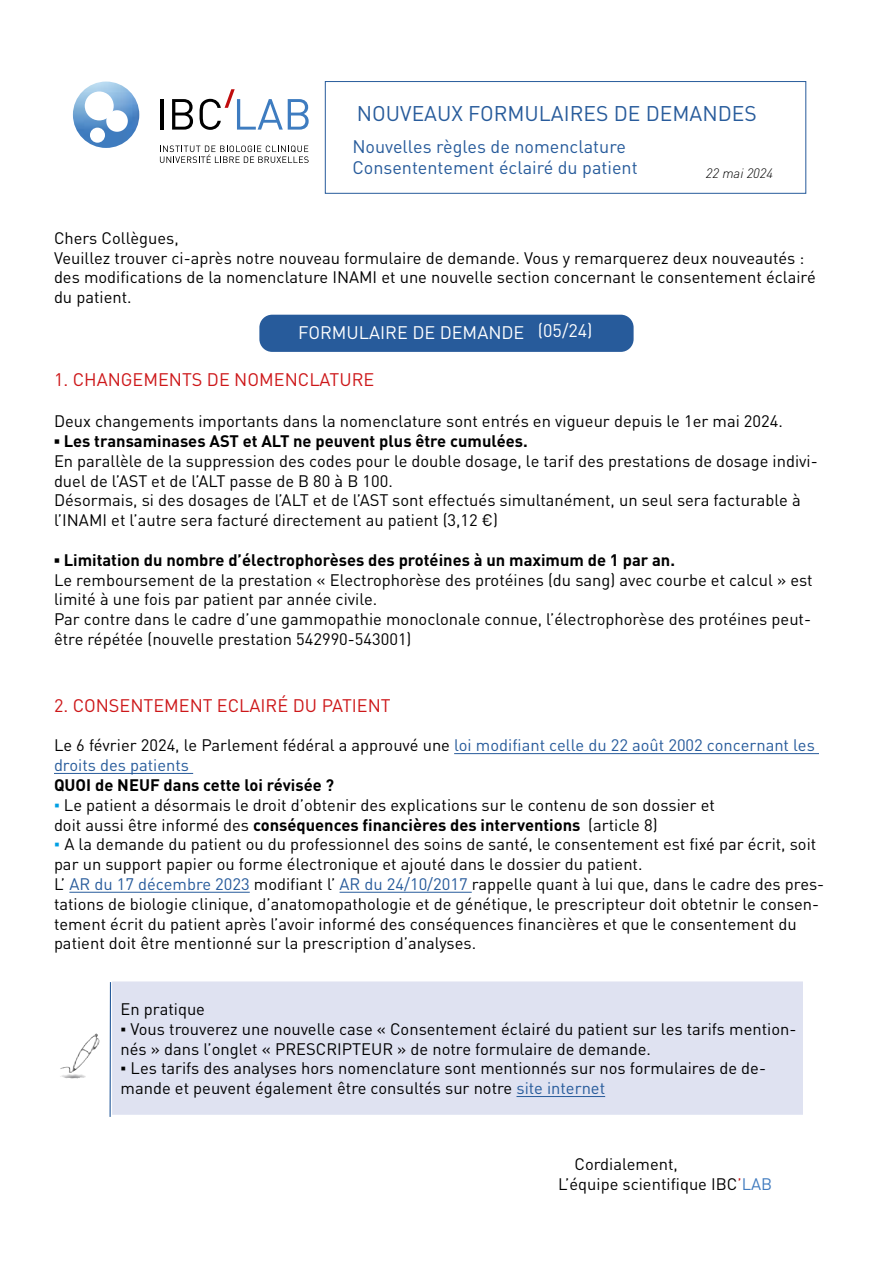
<style>
.page{position:relative;width:893px;height:1263px;background:#fff}
.page>*{position:absolute;margin:0;border:0;box-sizing:border-box;transform-origin:0 0}
.t1{font:21px "DIN Pro";color:#275b9b}
.t2{font:18px/21.6px "DIN Pro";color:#275b9b}
.t3{font:18px "DIN Pro";color:#cd1719}
.t4{font:18px "DIN Pro";color:#fff}
.t5{font:16.5px/19.8px "DIN Pro";color:#000}
.t6{font:16.5px/19.8px "DIN Pro";color:#275b9b}
.t7{font:700 16.5px "DIN Pro";color:#000}
.t8{font:italic 300 13.5px "DINOT";color:#000}
.s1{font-family:"Arial";font-weight:700}
.s2{font-weight:700}
.s3{color:#000}
.s4{font-family:"Arial";color:#009fe3}
.s5{color:#275b9b}
.s6{font-family:"Arial"}
.s7{color:#cd1719}
.s8{color:#407bbf}
</style>
<div class="page">
<img style="left:73px;top:82px;width:66px;height:66px;border-radius:33px">
<div style="left:85px;top:91px;width:29px;height:29px;background:#fff;border-radius:50%"></div>
<div style="left:106px;top:110px;width:22px;height:22px;background:#fff;border-radius:50%"></div>
<div style="left:90px;top:128px;width:15px;height:15px;background:#fff;border-radius:50%"></div>
<svg style="left:160px;top:145px;width:149px;height:18px"></svg>
<hr style="left:160px;top:99px;width:3px;height:31px;background:#000">
<svg style="left:172px;top:99px;width:21px;height:31px"></svg>
<svg style="left:200px;top:89px;width:109px;height:41px"></svg>
<div style="left:325px;top:81px;width:481px;height:112px;border:1px solid #275b9b"></div>
<div style="left:259px;top:315px;width:375px;height:37px;background:#275b9b;border-radius:13px"></div>
<hr style="left:454px;top:753px;width:365px;height:1px;background:#275b9b">
<hr style="left:54px;top:773px;width:139px;height:1px;background:#275b9b">
<hr style="left:69px;top:892px;width:181px;height:1px;background:#275b9b">
<hr style="left:340px;top:892px;width:132px;height:1px;background:#275b9b">
<div style="left:111px;top:981px;width:693px;height:134px;background:#dfe2f1"></div>
<hr style="left:516px;top:1096px;width:89px;height:1px;background:#275b9b">
<div style="left:111px;top:980px;width:693px;height:136px;border:2px solid #fff"></div>
<hr style="left:110px;top:982px;width:1px;height:135px;background:#275b9b">
<img style="left:60px;top:1033px;width:39px;height:40px">
<p class="t1" style="left:357px;top:97px;width:401px">NOUVEAUX FORMULAIRES DE DEMANDES</p>
<p class="t2" style="left:352px;top:134px;width:287px">Nouvelles règles de nomenclature<br>Consententement éclairé du patient</p>
<p class="t8" style="left:706px;top:163px;width:69px">22 mai 2024</p>
<p class="t5" style="left:54px;top:227px;width:763px">Chers Collègues,<br>Veuillez trouver ci-après notre nouveau formulaire de demande. Vous y remarquerez deux nouveautés : des modifications de la nomenclature INAMI et une nouvelle section concernant le consentement éclairé du patient.</p>
<p class="t4" style="left:298px;top:319px;width:296px">FORMULAIRE DE DEMANDE (05/24)</p>
<p class="t3" style="left:54px;top:366px;width:322px">1. CHANGEMENTS DE NOMENCLATURE</p>
<p class="t5" style="left:54px;top:410px;width:730px">Deux changements importants dans la nomenclature sont entrés en vigueur depuis le 1er mai 2024.</p>
<p class="t5" style="left:54px;top:430px;width:765px"><span class="s1">▪</span> <span class="s2">Les transaminases AST et ALT ne peuvent plus être cumulées.<br></span>En parallèle de la suppression des codes pour le double dosage, le tarif des prestations de dosage indivi&shy;duel de l’AST et de l’ALT passe de B 80 à B 100.<br>Désormais, si des dosages de l’ALT et de l’AST sont effectués simultanément, un seul sera facturable à l’INAMI et l’autre sera facturé directement au patient (3,12 €)</p>
<p class="t5" style="left:54px;top:549px;width:760px"><span class="s1">▪</span> <span class="s2">Limitation du nombre d’électrophorèses des protéines à un maximum de 1 par an.<br></span>Le remboursement de la prestation « Electrophorèse des protéines (du sang) avec courbe et calcul » est limité à une fois par patient par année civile.<br>Par contre dans le cadre d’une gammopathie monoclonale connue, l’électrophorèse des protéines peut&shy;être répétée (nouvelle prestation 542990-543001)</p>
<p class="t3" style="left:54px;top:691px;width:338px">2. CONSENTEMENT ECLAIRÉ DU PATIENT</p>
<p class="t6" style="left:54px;top:734px;width:762px"><span class="s3">Le 6 février 2024, le Parlement fédéral a approuvé une</span> loi modifiant celle du 22 août 2002 concernant les droits des patients</p>
<p class="t7" style="left:54px;top:772px;width:282px">QUOI de NEUF dans cette loi révisée ?</p>
<p class="t5" style="left:54px;top:794px;width:662px"><span class="s4">▪</span> Le patient a désormais le droit d’obtenir des explications sur le contenu de son dossier et doit aussi être informé des <span class="s2">conséquences financières des interventions</span> (article 8)</p>
<p class="t5" style="left:54px;top:833px;width:772px"><span class="s4">▪</span> A la demande du patient ou du professionnel des soins de santé, le consentement est fixé par écrit, soit par un support papier ou forme électronique et ajouté dans le dossier du patient.<br>L’ <span class="s5">AR du 17 décembre 2023</span> modifiant l’ <span class="s5">AR du 24/10/2017</span> rappelle quant à lui que, dans le cadre des pres&shy;tations de biologie clinique, d’anatomopathologie et de génétique, le prescripteur doit obtetnir le consen&shy;tement écrit du patient après l’avoir informé des conséquences financières et que le consentement du patient doit être mentionné sur la prescription d’analyses.</p>
<p class="t5" style="left:121px;top:998px;width:86px">En pratique</p>
<p class="t5" style="left:121px;top:1018px;width:677px"><span class="s6">▪</span> Vous trouverez une nouvelle case « Consentement éclairé du patient sur les tarifs mention&shy;nés » dans l’onglet « PRESCRIPTEUR » de notre formulaire de demande.</p>
<p class="t5" style="left:121px;top:1057px;width:647px"><span class="s6">▪</span> Les tarifs des analyses hors nomenclature sont mentionnés sur nos formulaires de de&shy;mande et peuvent également être consultés sur notre <span class="s5">site internet</span></p>
<p class="t5" style="left:558px;top:1153px;width:216px;text-indent:16px">Cordialement,<br>L’équipe scientifique IBC<span class="s7">’</span><span class="s8">LAB</span></p>
</div>
